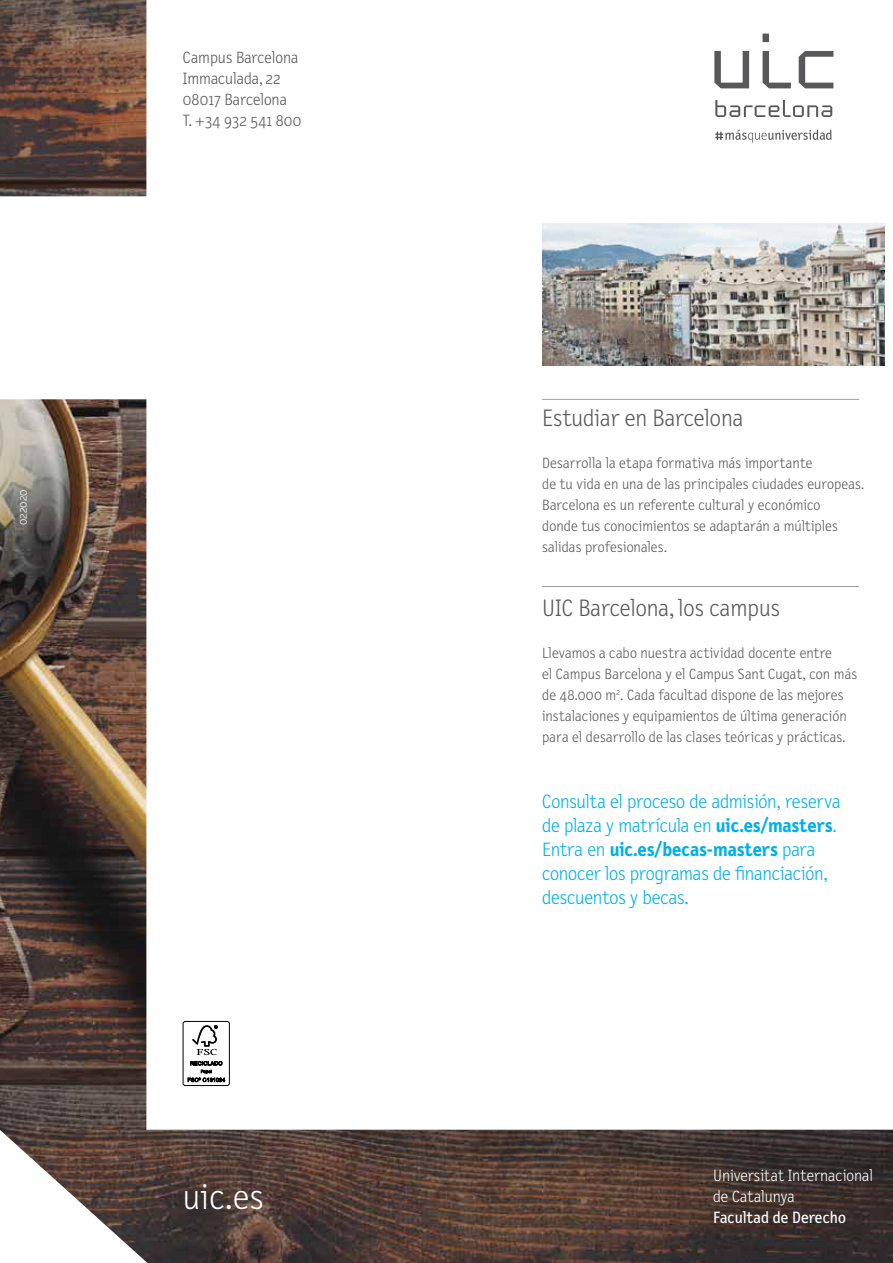
<style>
.page{position:relative;width:893px;height:1263px;background:#fff}
.page>*{position:absolute;margin:0;border:0;box-sizing:border-box;transform-origin:0 0}
.t1{font:300 36px "Letter Gothic Text OT";color:#fff}
.t2{font:300 24px "Letter Gothic Text OT";color:#58585a}
.t3{font:300 19.5px/24px "Letter Gothic Text OT";letter-spacing:-.01em;color:#00b0e6}
.t4{font:300 16.5px/21px "Letter Gothic Text OT";color:#58585a}
.t5{font:300 16.5px/21px "Letter Gothic Text OT";color:#fff}
.t6{font:16.5px "Letter Gothic Text OT";color:#fff}
.t7{font:300 15px/21px "Letter Gothic Text OT";letter-spacing:.005em;color:#58585a}
.t8{font:300 12px "Letter Gothic Text OT";color:#fff}
.s1{font-weight:700}
</style>
<div class="page">
<img style="left:0;top:0;width:893px;height:1263px">
<svg style="left:714px;top:34px;width:119px;height:83px"></svg>
<svg style="left:715px;top:129px;width:117px;height:14px"></svg>
<hr style="left:542px;top:785px;width:255px;height:1px;background:#fff">
<img style="left:542px;top:223px;width:342px;height:143px">
<hr style="left:542px;top:586px;width:317px;height:1px;background:#9c9e9f">
<hr style="left:542px;top:399px;width:317px;height:1px;background:#9c9e9f">
<p class="t8" style="left:16px;top:525px;width:37px;rotate:-90deg">022020</p>
<p class="t4" style="left:183px;top:47px;width:120px">Campus Barcelona<br>Immaculada, 22<br>08017 Barcelona<br>T. +34 932 541 800</p>
<h1 class="t1" style="left:183px;top:1176px;width:82px">uic.es</h1>
<h2 class="t2" style="left:542px;top:404px;width:203px">Estudiar en Barcelona</h2>
<p class="t7" style="left:542px;top:453px;width:323px">Desarrolla la etapa formativa más importante<br>de tu vida en una de las principales ciudades europeas.<br>Barcelona es un referente cultural y económico<br>donde tus conocimientos se adaptarán a múltiples salidas profesionales.</p>
<h2 class="t2" style="left:542px;top:594px;width:239px">UIC Barcelona, los campus</h2>
<p class="t7" style="left:542px;top:642px;width:316px">Llevamos a cabo nuestra actividad docente entre<br>el Campus Barcelona y el Campus Sant Cugat, con más de 48.000 m<sup>2</sup>. Cada facultad dispone de las mejores instalaciones y equipamientos de última generación para el desarrollo de las clases teóricas y prácticas.</p>
<h3 class="t3" style="left:542px;top:789px;width:300px">Consulta el proceso de admisión, reserva de plaza y matrícula en <span class="s1">uic.es/masters</span>.<br>Entra en <span class="s1">uic.es/becas-masters</span> para conocer los programas de financiación, descuentos y becas.</h3>
<p class="t5" style="left:713px;top:1165px;width:161px">Universitat Internacional de Catalunya</p>
<p class="t6" style="left:713px;top:1208px;width:134px">Facultad de Derecho</p>
</div>
